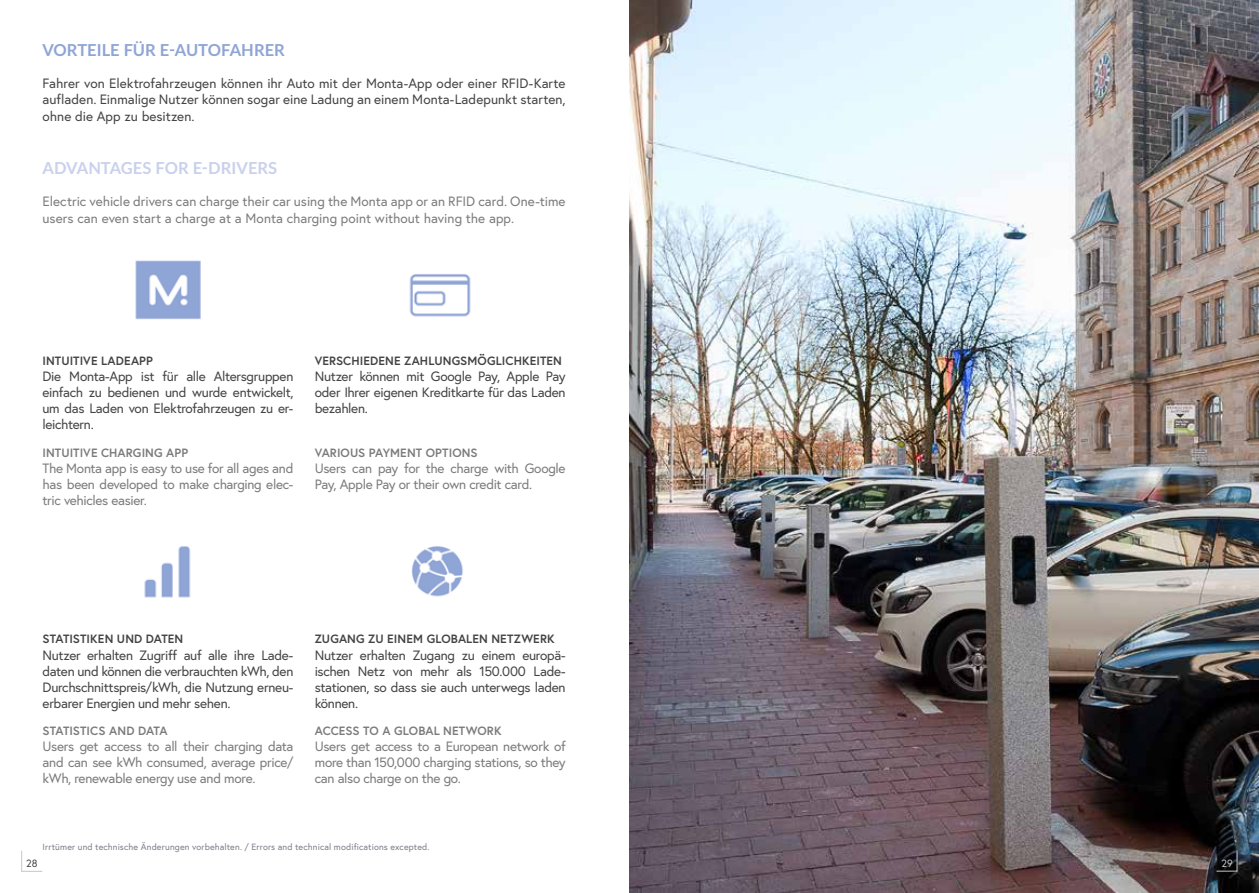
<style>
.page{position:relative;width:1259px;height:893px;background:#fff}
.page>*{position:absolute;margin:0;border:0;box-sizing:border-box;transform-origin:0 0}
.t1{font:700 16.5px "Lato";color:#8fa5d5}
.t2{font:700 16.5px "Lato";letter-spacing:.005em;color:#c9d1ec}
.t3{font:13.5px/16.2px "Europa";letter-spacing:-.02em;color:#434343;text-align:justify}
.t4{font:13.5px/16.2px "Europa";letter-spacing:-.015em;color:#7c7b7b;text-align:justify}
.t5{font:700 12px "Europa";letter-spacing:.01em;color:#434343}
.t6{font:700 12px "Europa";letter-spacing:.005em;color:#7c7b7b}
.t7{font:10.5px "Europa";color:#434343}
.t8{font:10.5px "Europa";color:#cac6c8}
.t9{font:9px "Europa";letter-spacing:.015em;color:#7d7d8a}
</style>
<div class="page">
<img style="left:409px;top:274px;width:62px;height:43px">
<img style="left:629px;top:0;width:630px;height:893px">
<svg style="left:21px;top:850px;width:22px;height:22px"></svg>
<svg style="left:1215px;top:850px;width:22px;height:22px"></svg>
<img style="left:144px;top:546px;width:47px;height:52px">
<img style="left:412px;top:546px;width:51px;height:51px">
<img style="left:135px;top:260px;width:66px;height:60px">
<p class="t1" style="left:43px;top:38px;width:244px">VORTEILE FÜR E-AUTOFAHRER</p>
<p class="t3" style="left:43px;top:75px;width:524px">Fahrer von Elektrofahrzeugen können ihr Auto mit der Monta-App oder einer RFID-Karte aufladen. Einmalige Nutzer können sogar eine Ladung an einem Monta-Ladepunkt starten, ohne die App zu besitzen.</p>
<p class="t2" style="left:43px;top:156px;width:236px">ADVANTAGES FOR E-DRIVERS</p>
<p class="t4" style="left:43px;top:193px;width:524px">Electric vehicle drivers can charge their car using the Monta app or an RFID card. One-time users can even start a charge at a Monta charging point without having the app.</p>
<p class="t5" style="left:43px;top:352px;width:112px">INTUITIVE LADEAPP</p>
<p class="t3" style="left:43px;top:368px;width:252px">Die Monta-App ist für alle Altersgruppen einfach zu bedienen und wurde entwickelt, um das Laden von Elektrofahrzeugen zu er&shy;leichtern.</p>
<p class="t6" style="left:43px;top:444px;width:147px">INTUITIVE CHARGING APP</p>
<p class="t4" style="left:43px;top:460px;width:252px">The Monta app is easy to use for all ages and has been developed to make charging elec&shy;tric vehicles easier.</p>
<p class="t5" style="left:315px;top:352px;width:249px">VERSCHIEDENE ZAHLUNGSMÖGLICHKEITEN</p>
<p class="t3" style="left:315px;top:368px;width:252px">Nutzer können mit Google Pay, Apple Pay oder Ihrer eigenen Kreditkarte für das Laden bezahlen.</p>
<p class="t6" style="left:315px;top:444px;width:164px">VARIOUS PAYMENT OPTIONS</p>
<p class="t4" style="left:315px;top:460px;width:252px">Users can pay for the charge with Google<br>Pay, Apple Pay or their own credit card.</p>
<p class="t5" style="left:43px;top:631px;width:142px">STATISTIKEN UND DATEN</p>
<p class="t3" style="left:43px;top:647px;width:252px">Nutzer erhalten Zugriff auf alle ihre Lade&shy;daten und können die verbrauchten kWh, den Durchschnittspreis/kWh, die Nutzung erneu&shy;erbarer Energien und mehr sehen.</p>
<p class="t6" style="left:43px;top:722px;width:126px">STATISTICS AND DATA</p>
<p class="t4" style="left:43px;top:738px;width:252px">Users get access to all their charging data and can see kWh consumed, average price/ kWh, renewable energy use and more.</p>
<p class="t5" style="left:315px;top:631px;width:241px">ZUGANG ZU EINEM GLOBALEN NETZWERK</p>
<p class="t3" style="left:315px;top:647px;width:252px">Nutzer erhalten Zugang zu einem europä&shy;ischen Netz von mehr als 150.000 Lade&shy;stationen, so dass sie auch unterwegs laden können.</p>
<p class="t6" style="left:315px;top:722px;width:188px">ACCESS TO A GLOBAL NETWORK</p>
<p class="t4" style="left:315px;top:738px;width:252px">Users get access to a European network of more than 150,000 charging stations, so they can also charge on the go.</p>
<p class="t9" style="left:43px;top:841px;width:388px">Irrtümer und technische Änderungen vorbehalten. / Errors and technical modifications excepted.</p>
<p class="t7" style="left:26px;top:856px;width:13px">28</p>
<p class="t8" style="left:1221px;top:856px;width:13px">29</p>
</div>
